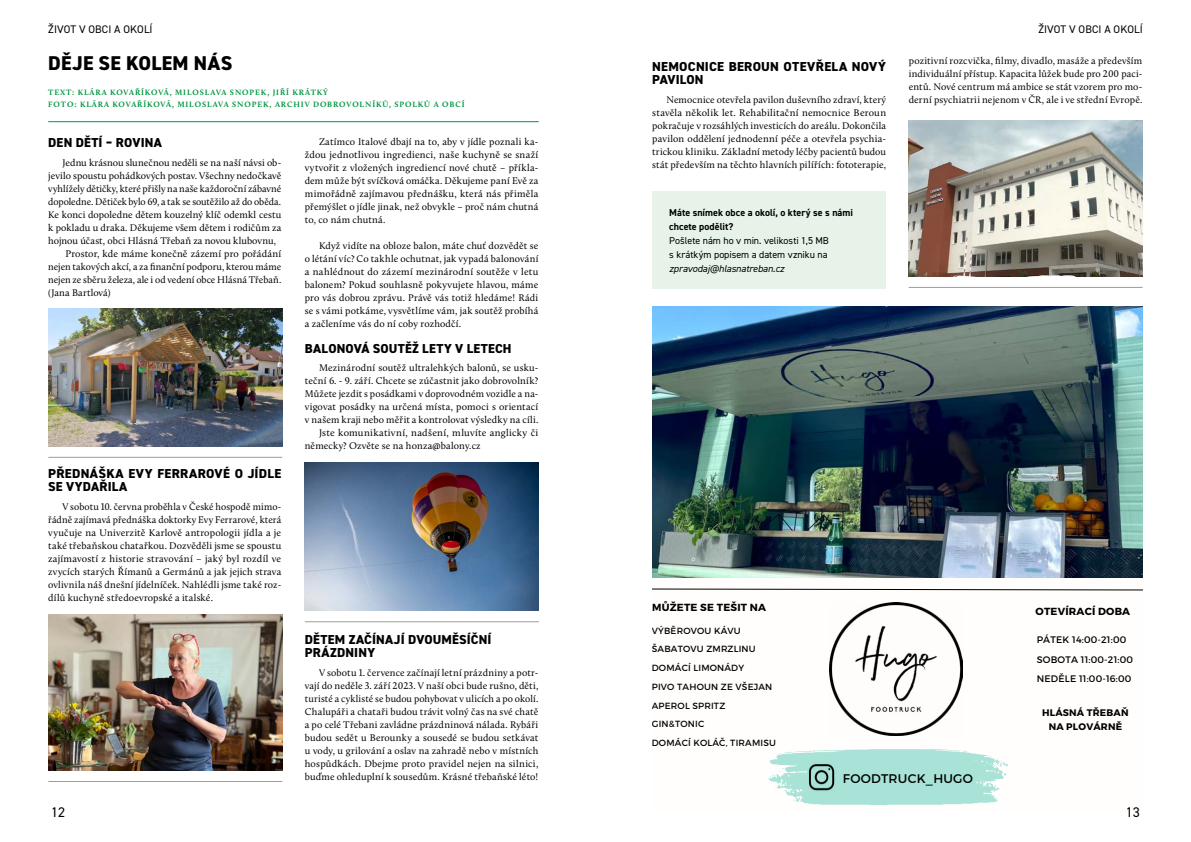
<style>
.page{position:relative;width:1191px;height:842px;background:#fff}
.page>*{position:absolute;margin:0;border:0;box-sizing:border-box;transform-origin:0 0}
.t1{font:800 20px "DIN2014";letter-spacing:.015em;color:#000}
.t2{font:14px "DIN2014";color:#000}
.chlebový_text{font:800 13px/13px "DIN2014";letter-spacing:.015em;color:#000}
.t3{font:12.5px "Montserrat";letter-spacing:.02em;color:#000}
.Podnadpis{font:11px "DIN2014";letter-spacing:.01em;color:#000}
.t4{font:700 10.3px "Montserrat";letter-spacing:.02em;color:#000}
.chlebový_text-2{font:10px/13px "Calluna";letter-spacing:.015em;color:#000;text-align:justify}
.Infobox_-_chleba{font:10px/14px "DIN2014";letter-spacing:-.005em;color:#000}
.Infobox_-_chleba-2{font:700 10px/14px "DIN2014";letter-spacing:.005em;color:#000}
.t5{font:9.5px/19.8px "Montserrat";letter-spacing:.02em;color:#000}
.t6{font:700 9.5px/14px "Montserrat";letter-spacing:.02em;color:#000;text-align:center}
.t7{font:9px/18.7px "Montserrat";letter-spacing:.02em;color:#000}
.Autor{font:700 8px "Calluna";letter-spacing:.115em;color:#009641}
.s1{font-style:italic}
</style>
<div class="page">
<img style="left:652px;top:306px;width:490px;height:271px">
<svg style="left:767px;top:749px;width:241px;height:56px"></svg>
<img style="left:807px;top:763px;width:30px;height:30px">
<svg style="left:652px;top:588px;width:490px;height:3px"></svg>
<img style="left:830px;top:602px;width:133px;height:133px">
<hr style="left:48px;top:121px;width:491px;height:1px;background:#009641">
<hr style="left:48px;top:457px;width:234px;height:1px;background:#9d9d9c">
<img style="left:48px;top:308px;width:234px;height:138px">
<hr style="left:48px;top:781px;width:234px;height:1px;background:#9d9d9c">
<img style="left:48px;top:614px;width:234px;height:156px">
<hr style="left:305px;top:621px;width:234px;height:1px;background:#9d9d9c">
<img style="left:305px;top:463px;width:233px;height:148px">
<hr style="left:908px;top:287px;width:234px;height:1px;background:#9d9d9c">
<img style="left:908px;top:120px;width:234px;height:156px">
<div style="left:652px;top:191px;width:234px;height:98px;background:#e7f3e8"></div>
<p class="Podnadpis" style="left:48px;top:23px;width:106px">ŽIVOT V OBCI A OKOLÍ</p>
<h3 class="t1" style="left:48px;top:50px;width:185px">DĚJE SE KOLEM NÁS</h3>
<p class="Autor" style="left:48px;top:88px;width:281px">TEXT: KLÁRA KOVAŘÍKOVÁ, MILOSLAVA SNOPEK, JIŘÍ KRÁTKÝ</p>
<p class="Autor" style="left:48px;top:100px;width:418px">FOTO: KLÁRA KOVAŘÍKOVÁ, MILOSLAVA SNOPEK, ARCHIV DOBROVOLNÍKŮ, SPOLKŮ A OBCÍ</p>
<p class="chlebový_text" style="left:48px;top:136px;width:115px">DEN DĚTÍ – ROVINA</p>
<p class="chlebový_text-2" style="left:48px;top:156px;width:235px;text-indent:14px">Jednu krásnou slunečnou neděli se na naší návsi ob&shy;jevilo spoustu pohádkových postav. Všechny nedočkavě vyhlížely dětičky, které přišly na naše každoroční zábavné dopoledne. Dětiček bylo 69, a tak se soutěžilo až do oběda.<br>Ke konci dopoledne dětem kouzelný klíč odemkl cestu k pokladu u draka. Děkujeme všem dětem i rodičům za hojnou účast, obci Hlásná Třebaň za novou klubovnu,</p>
<p class="chlebový_text-2" style="left:48px;top:247px;width:235px;text-indent:17px">Prostor, kde máme konečně zázemí pro pořádání nejen takových akcí, a za finanční podporu, kterou máme nejen ze sběru železa, ale i od vedení obce Hlásná Třebaň. (Jana Bartlová)</p>
<p class="chlebový_text-2" style="left:305px;top:135px;width:235px;text-indent:14px">Zatímco Italové dbají na to, aby v jídle poznali ka&shy;ždou jednotlivou ingredienci, naše kuchyně se snaží vytvořit z vložených ingrediencí nové chutě – příkla&shy;dem může být svíčková omáčka. Děkujeme paní Evě za mimořádně zajímavou přednášku, která nás přiměla přemýšlet o jídle jinak, než obvykle – proč nám chutná to, co nám chutná.</p>
<p class="chlebový_text-2" style="left:305px;top:239px;width:235px;text-indent:14px">Když vidíte na obloze balon, máte chuť dozvědět se o létání víc? Co takhle ochutnat, jak vypadá balonování a nahlédnout do zázemí mezinárodní soutěže v letu balonem? Pokud souhlasně pokyvujete hlavou, máme pro vás dobrou zprávu. Právě vás totiž hledáme! Rádi se s vámi potkáme, vysvětlíme vám, jak soutěž probíhá a začleníme vás do ní coby rozhodčí.</p>
<p class="chlebový_text" style="left:305px;top:342px;width:208px">BALONOVÁ SOUTĚŽ LETY V LETECH</p>
<p class="chlebový_text-2" style="left:305px;top:361px;width:235px;text-indent:14px">Mezinárodní soutěž ultralehkých balonů, se usku&shy;teční 6. - 9. září. Chcete se zúčastnit jako dobrovolník?<br>Můžete jezdit s posádkami v doprovodném vozidle a na&shy;vigovat posádky na určená místa, pomoci s orientací v našem kraji nebo měřit a kontrolovat výsledky na cíli.</p>
<p class="chlebový_text-2" style="left:305px;top:426px;width:235px;text-indent:14px">Jste komunikativní, nadšení, mluvíte anglicky či německy? Ozvěte se na honza@balony.cz</p>
<p class="chlebový_text" style="left:48px;top:467px;width:234px">PŘEDNÁŠKA EVY FERRAROVÉ O JÍDLE<br>SE VYDAŘILA</p>
<p class="chlebový_text-2" style="left:48px;top:500px;width:235px;text-indent:14px">V sobotu 10. června proběhla v České hospodě mimo&shy;řádně zajímavá přednáška doktorky Evy Ferrarové, která vyučuje na Univerzitě Karlově antropologii jídla a je také třebaňskou chatařkou. Dozvěděli jsme se spoustu zajímavostí z historie stravování – jaký byl rozdíl ve zvycích starých Římanů a Germánů a jak jejich strava ovlivnila náš dnešní jídelníček. Nahlédli jsme také roz&shy;dílů kuchyně středoevropské a italské.</p>
<h2 class="t2" style="left:51px;top:804px;width:16px">12</h2>
<p class="chlebový_text" style="left:305px;top:633px;width:188px">DĚTEM ZAČÍNAJÍ DVOUMĚSÍČNÍ<br>PRÁZDNINY</p>
<p class="chlebový_text-2" style="left:305px;top:666px;width:235px;text-indent:14px">V sobotu 1. července začínají letní prázdniny a potr&shy;vají do neděle 3. září 2023. V naší obci bude rušno, děti, turisté a cyklisté se budou pohybovat v ulicích a po okolí.<br>Chalupáři a chataři budou trávit volný čas na své chatě a po celé Třebani zavládne prázdninová nálada. Rybáři budou sedět u Berounky a sousedé se budou setkávat u vody, u grilování a oslav na zahradě nebo v místních hospůdkách. Dbejme proto pravidel nejen na silnici, buďme ohleduplní k sousedům. Krásné třebaňské léto!</p>
<p class="chlebový_text" style="left:652px;top:60px;width:235px">NEMOCNICE BEROUN OTEVŘELA NOVÝ<br>PAVILON</p>
<p class="chlebový_text-2" style="left:652px;top:93px;width:235px;text-indent:14px">Nemocnice otevřela pavilon duševního zdraví, který stavěla několik let. Rehabilitační nemocnice Beroun pokračuje v rozsáhlých investicích do areálu. Dokončila pavilon oddělení jednodenní péče a otevřela psychia&shy;trickou kliniku. Základní metody léčby pacientů budou stát především na těchto hlavních pilířích: fototerapie,</p>
<p class="Infobox_-_chleba-2" style="left:669px;top:205px;width:185px">Máte snímek obce a okolí, o který se s námi chcete podělit?</p>
<p class="Infobox_-_chleba" style="left:669px;top:233px;width:161px">Pošlete nám ho v min. velikosti 1,5 MB</p>
<p class="Infobox_-_chleba" style="left:669px;top:247px;width:160px">s krátkým popisem a datem vzniku na <span class="s1">zpravodaj@hlasnatreban.cz</span></p>
<p class="Podnadpis" style="left:1038px;top:23px;width:106px">ŽIVOT V OBCI A OKOLÍ</p>
<p class="chlebový_text-2" style="left:909px;top:54px;width:235px">pozitivní rozcvička, filmy, divadlo, masáže a především individuální přístup. Kapacita lůžek bude pro 200 paci&shy;entů. Nové centrum má ambice se stát vzorem pro mo&shy;derní psychiatrii nejenom v ČR, ale i ve střední Evropě.</p>
<p class="t4" style="left:652px;top:601px;width:115px">MŮŽETE SE TEŠIT NA</p>
<p class="t7" style="left:652px;top:621px;width:126px">VÝBĚROVOU KÁVU<br>ŠABATOVU ZMRZLINU<br>DOMÁCÍ LIMONÁDY<br>PIVO TAHOUN ZE VŠEJAN<br>APEROL SPRITZ<br>GIN&amp;TONIC<br>DOMÁCÍ KOLÁČ, TIRAMISU</p>
<p class="t4" style="left:1035px;top:605px;width:96px">OTEVÍRACÍ DOBA</p>
<p class="t5" style="left:1036px;top:629px;width:98px">PÁTEK 14:00-21:00<br>SOBOTA 11:00-21:00<br>NEDĚLE 11:00-16:00</p>
<p class="t6" style="left:1042px;top:705px;width:88px">HLÁSNÁ TŘEBAŇ<br>NA PLOVÁRNĚ</p>
<p class="t3" style="left:843px;top:771px;width:132px">FOODTRUCK_HUGO</p>
<p class="t2" style="left:1126px;top:804px;width:15px">13</p>
</div>
